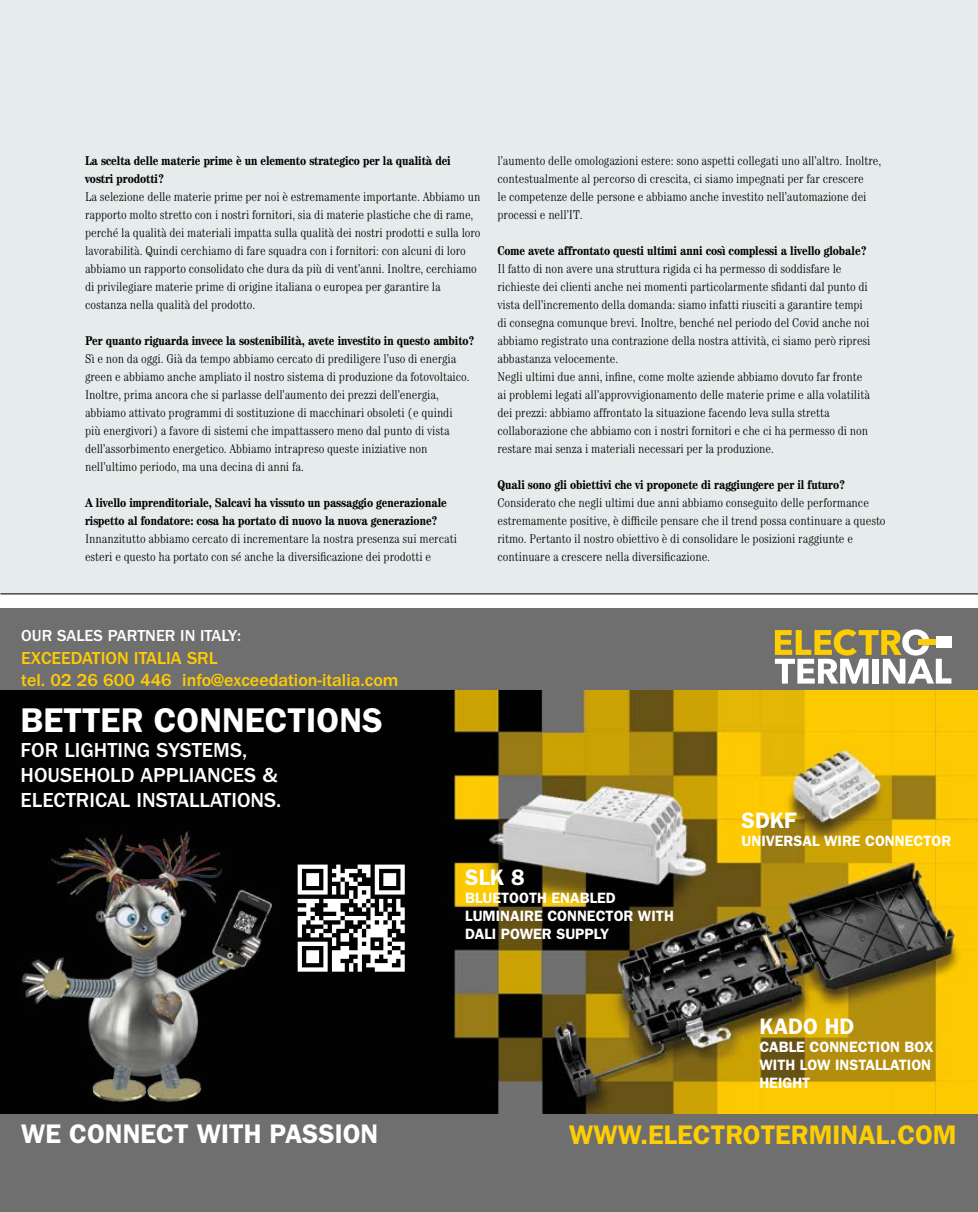
<style>
.page{position:relative;width:978px;height:1212px;background:#fff}
.page>*{position:absolute;margin:0;border:0;box-sizing:border-box;transform-origin:0 0}
.t1{font:600 34.5px "ITC Franklin Gothic Std";color:#fff}
.t2{font:600 27px "ITC Franklin Gothic Std";color:#ffce00}
.t3{font:600 27px "ITC Franklin Gothic Std";color:#fff}
.t4{font:600 22.5px "ITC Franklin Gothic Std";color:#fff}
.t5{font:500 21px/25.2px "ITC Franklin Gothic Std";color:#fff}
.t6{font:500 18px/21.6px "ITC Franklin Gothic Std";color:#ffcc03}
.t7{font:500 16.5px "ITC Franklin Gothic Std";color:#fff}
.t8{font:600 15px/18px "ITC Franklin Gothic Std";color:#fff}
.HA_Italiano_Testo{font:300 condensed 12.75px/18px "Century Std";letter-spacing:-.005em;color:#000}
.HA_Italiano_Testo-2{font:700 condensed 12.75px/18px "Century Std";letter-spacing:-.005em;color:#000}
</style>
<div class="page">
<div style="left:0;top:0;width:978px;height:594px;background:#e5eceb"></div>
<hr style="left:0;top:594px;width:978px;height:1px;background:#000">
<img style="left:0;top:690px;width:978px;height:424px">
<div style="left:293px;top:860px;width:116px;height:116px;background:#010202"></div>
<svg style="left:306px;top:864px;width:99px;height:108px"></svg>
<img style="left:5px;top:814px;width:301px;height:300px">
<div style="left:0;top:608px;width:978px;height:82px;background:#706f6f"></div>
<div style="left:0;top:1114px;width:978px;height:98px;background:#706f6f"></div>
<svg style="left:775px;top:629px;width:176px;height:54px"></svg>
<p class="HA_Italiano_Testo-2" style="left:85px;top:152px;width:367px">La scelta delle materie prime è un elemento strategico per la qualità dei vostri prodotti?</p>
<p class="HA_Italiano_Testo" style="left:85px;top:188px;width:397px">La selezione delle materie prime per noi è estremamente importante. Abbiamo un rapporto molto stretto con i nostri fornitori, sia di materie plastiche che di rame, perché la qualità dei materiali impatta sulla qualità dei nostri prodotti e sulla loro lavorabilità. Quindi cerchiamo di fare squadra con i fornitori: con alcuni di loro abbiamo un rapporto consolidato che dura da più di vent’anni. Inoltre, cerchiamo di privilegiare materie prime di origine italiana o europea per garantire la costanza nella qualità del prodotto.</p>
<p class="HA_Italiano_Testo-2" style="left:85px;top:332px;width:391px">Per quanto riguarda invece la sostenibilità, avete investito in questo ambito?</p>
<p class="HA_Italiano_Testo" style="left:85px;top:350px;width:386px">Sì e non da oggi. Già da tempo abbiamo cercato di prediligere l’uso di energia green e abbiamo anche ampliato il nostro sistema di produzione da fotovoltaico.<br>Inoltre, prima ancora che si parlasse dell’aumento dei prezzi dell’energia, abbiamo attivato programmi di sostituzione di macchinari obsoleti (e quindi più energivori) a favore di sistemi che impattassero meno dal punto di vista dell’assorbimento energetico. Abbiamo intrapreso queste iniziative non nell’ultimo periodo, ma una decina di anni fa.</p>
<p class="HA_Italiano_Testo-2" style="left:85px;top:494px;width:363px">A livello imprenditoriale, Salcavi ha vissuto un passaggio generazionale rispetto al fondatore: cosa ha portato di nuovo la nuova generazione?</p>
<p class="HA_Italiano_Testo" style="left:85px;top:530px;width:373px">Innanzitutto abbiamo cercato di incrementare la nostra presenza sui mercati esteri e questo ha portato con sé anche la diversificazione dei prodotti e</p>
<p class="HA_Italiano_Testo" style="left:497px;top:152px;width:385px">l’aumento delle omologazioni estere: sono aspetti collegati uno all’altro. Inoltre, contestualmente al percorso di crescita, ci siamo impegnati per far crescere<br>le competenze delle persone e abbiamo anche investito nell’automazione dei processi e nell’IT.</p>
<p class="HA_Italiano_Testo-2" style="left:497px;top:242px;width:371px">Come avete affrontato questi ultimi anni così complessi a livello globale?</p>
<p class="HA_Italiano_Testo" style="left:497px;top:260px;width:375px">Il fatto di non avere una struttura rigida ci ha permesso di soddisfare le richieste dei clienti anche nei momenti particolarmente sfidanti dal punto di vista dell’incremento della domanda: siamo infatti riusciti a garantire tempi di consegna comunque brevi. Inoltre, benché nel periodo del Covid anche noi abbiamo registrato una contrazione della nostra attività, ci siamo però ripresi abbastanza velocemente.</p>
<p class="HA_Italiano_Testo" style="left:497px;top:368px;width:374px">Negli ultimi due anni, infine, come molte aziende abbiamo dovuto far fronte ai problemi legati all’approvvigionamento delle materie prime e alla volatilità dei prezzi: abbiamo affrontato la situazione facendo leva sulla stretta collaborazione che abbiamo con i nostri fornitori e che ci ha permesso di non restare mai senza i materiali necessari per la produzione.</p>
<p class="HA_Italiano_Testo-2" style="left:497px;top:476px;width:349px">Quali sono gli obiettivi che vi proponete di raggiungere per il futuro?</p>
<p class="HA_Italiano_Testo" style="left:497px;top:494px;width:390px">Considerato che negli ultimi due anni abbiamo conseguito delle performance estremamente positive, è difficile pensare che il trend possa continuare a questo ritmo. Pertanto il nostro obiettivo è di consolidare le posizioni raggiunte e continuare a crescere nella diversificazione.</p>
<p class="t7" style="left:21px;top:626px;width:221px">OUR SALES PARTNER IN ITALY:</p>
<h3 class="t6" style="left:21px;top:647px;width:379px">EXCEEDATION ITALIA SRL<br>tel. 02 26 600 446 info@exceedation-italia.com</h3>
<h1 class="t1" style="left:21px;top:699px;width:364px">BETTER CONNECTIONS</h1>
<h3 class="t5" style="left:21px;top:737px;width:262px">FOR LIGHTING SYSTEMS,<br>HOUSEHOLD APPLIANCES &amp;<br>ELECTRICAL INSTALLATIONS.</h3>
<h3 class="t4" style="left:742px;top:807px;width:56px">SDKF</h3>
<p class="t8" style="left:742px;top:832px;width:211px">UNIVERSAL WIRE CONNECTOR</p>
<h3 class="t4" style="left:465px;top:864px;width:61px">SLK 8</h3>
<p class="t8" style="left:465px;top:889px;width:210px">BLUETOOTH ENABLED<br>LUMINAIRE CONNECTOR WITH<br>DALI POWER SUPPLY</p>
<h3 class="t4" style="left:759px;top:1013px;width:96px">KADO HD</h3>
<p class="t8" style="left:759px;top:1038px;width:176px">CABLE CONNECTION BOX<br>WITH LOW INSTALLATION<br>HEIGHT</p>
<h2 class="t3" style="left:21px;top:1118px;width:359px">WE CONNECT WITH PASSION</h2>
<h2 class="t2" style="left:569px;top:1119px;width:389px">WWW.ELECTROTERMINAL.COM</h2>
</div>
